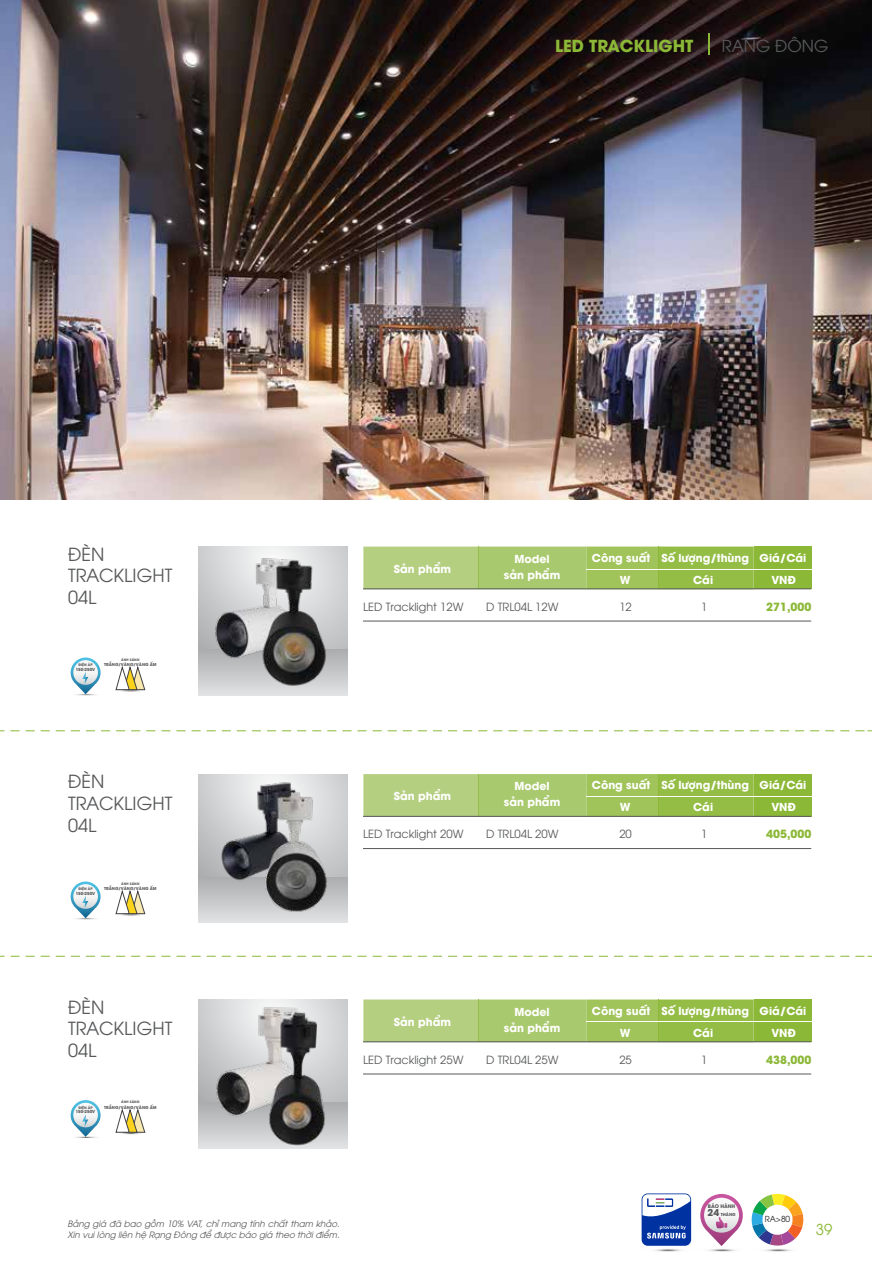
<style>
.page{position:relative;width:872px;height:1276px;background:#fff}
.page>*{position:absolute;margin:0;border:0;box-sizing:border-box;transform-origin:0 0}
.t1{font:18px/21.6px "UTM Avo";color:#58595b}
.t2{font:700 16.5px "UTM Avo";color:#8bb836}
.t3{font:16.5px "UTM Avo";color:#58595b}
.t4{font:15px "UTM Avo";color:#8bb836}
.t5{font:11.25px "UTM Avo";color:#58595b}
.t6{font:700 11.25px "UTM Avo";color:#8bb836}
.t7{font:700 10.95px/21.8px "UTM Avo";color:#fff}
.t8{font:700 9.45px "UTM Avo";color:#58595b}
.t9{font:italic 8.7px/10.5px "UTM Avo";color:#58595b}
.t10{font:8.25px "UTM Avo";color:#231f20}
.t11{font:700 4.95px "UTM Avo";color:#58595b}
.t12{font:700 4.2px "UTM Avo";color:#58595b}
.t13{font:700 4.05px "UTM Avo";color:#595a5c}
.t14{font:700 4.05px "UTM Avo";color:#58595b}
.t15{font:700 3.45px "UTM Avo";color:#58595b}
.t16{font:700 3.3px "UTM Avo";color:#595a5c}
</style>
<div class="page">
<img style="left:0;top:0;width:872px;height:499px">
<svg style="left:10px;top:730px;width:862px;height:1px"></svg>
<svg style="left:10px;top:956px;width:862px;height:1px"></svg>
<svg style="left:199px;top:546px;width:149px;height:103px;background:#d0d1d2"></svg>
<div style="left:199px;top:649px;width:149px;height:46px;background:linear-gradient(to bottom,#aaabad,#dfe1e2)"></div>
<hr style="left:363px;top:621px;width:448px;height:1px;background:#58595b">
<svg style="left:363px;top:546px;width:390px;height:42px;background:#a7c768"></svg>
<hr style="left:658px;top:546px;width:1px;height:43px;background:#8db938">
<div style="left:754px;top:546px;width:57px;height:43px;background:#8bb836"></div>
<hr style="left:586px;top:569px;width:226px;height:1px;background:#fff">
<hr style="left:363px;top:588px;width:448px;height:1px;background:#58595b">
<img style="left:209px;top:555px;width:120px;height:134px">
<svg style="left:70px;top:657px;width:31px;height:38px"></svg>
<svg style="left:115px;top:667px;width:31px;height:25px"></svg>
<svg style="left:199px;top:774px;width:149px;height:103px;background:#cbcccd"></svg>
<div style="left:199px;top:877px;width:149px;height:46px;background:linear-gradient(to bottom,#abacae,#e0e1e2)"></div>
<hr style="left:363px;top:848px;width:448px;height:1px;background:#58595b">
<svg style="left:363px;top:774px;width:390px;height:42px;background:#a5c666"></svg>
<hr style="left:658px;top:774px;width:1px;height:42px;background:#8db938">
<div style="left:754px;top:774px;width:57px;height:42px;background:#8bb836"></div>
<hr style="left:586px;top:796px;width:226px;height:1px;background:#fff">
<hr style="left:363px;top:816px;width:448px;height:1px;background:#58595b">
<img style="left:220px;top:778px;width:108px;height:136px">
<svg style="left:70px;top:881px;width:31px;height:38px"></svg>
<svg style="left:115px;top:891px;width:31px;height:25px"></svg>
<svg style="left:199px;top:999px;width:149px;height:103px;background:#cacbcd"></svg>
<div style="left:199px;top:1102px;width:149px;height:46px;background:linear-gradient(to bottom,#aaabad,#dfe1e2)"></div>
<hr style="left:363px;top:1073px;width:448px;height:1px;background:#58595b">
<svg style="left:363px;top:999px;width:390px;height:42px;background:#a7c768"></svg>
<hr style="left:658px;top:999px;width:1px;height:43px;background:#8db938">
<div style="left:754px;top:999px;width:57px;height:43px;background:#8bb836"></div>
<hr style="left:586px;top:1021px;width:226px;height:1px;background:#fff">
<hr style="left:363px;top:1041px;width:448px;height:1px;background:#58595b">
<img style="left:213px;top:1002px;width:118px;height:146px">
<svg style="left:70px;top:1100px;width:31px;height:38px"></svg>
<svg style="left:115px;top:1109px;width:31px;height:25px"></svg>
<hr style="left:708px;top:34px;width:2px;height:21px;background:#8bb836">
<svg style="left:641px;top:1193px;width:163px;height:59px"></svg>
<h2 class="t2" style="left:555px;top:32px;width:140px">LED TRACKLIGHT</h2>
<h2 class="t3" style="left:721px;top:33px;width:108px">RẠNG ĐÔNG</h2>
<h1 class="t1" style="left:68px;top:542px;width:106px">ĐÈN<br>TRACKLIGHT<br>04L</h1>
<p class="t15" style="left:78px;top:662px;width:16px">ĐIỆN ÁP</p>
<p class="t12" style="left:76px;top:665px;width:21px">150-250V</p>
<p class="t16" style="left:121px;top:656px;width:20px">ÁNH SÁNG</p>
<p class="t13" style="left:104px;top:661px;width:54px">TRẮNG/VÀNG/VÀNG ẤM</p>
<h1 class="t1" style="left:68px;top:769px;width:106px">ĐÈN<br>TRACKLIGHT<br>04L</h1>
<p class="t15" style="left:78px;top:886px;width:16px">ĐIỆN ÁP</p>
<p class="t12" style="left:76px;top:889px;width:21px">150-250V</p>
<p class="t16" style="left:121px;top:880px;width:20px">ÁNH SÁNG</p>
<p class="t13" style="left:104px;top:885px;width:54px">TRẮNG/VÀNG/VÀNG ẤM</p>
<p class="t7" style="left:394px;top:556px;width:59px">Sản phẩm</p>
<p class="t7" style="left:619px;top:546px;width:188px;text-indent:-28px">Công suất Số lượng/thùng Giá/Cái<br>W</p>
<p class="t7" style="left:504px;top:549px;width:58px;line-height:16px;text-align:center">Model sản phẩm</p>
<p class="t7" style="left:693px;top:567px;width:21px">Cái</p>
<p class="t7" style="left:771px;top:567px;width:26px">VNĐ</p>
<p class="t5" style="left:363px;top:598px;width:102px">LED Tracklight 12W</p>
<p class="t5" style="left:486px;top:598px;width:74px">D TRL04L 12W</p>
<p class="t5" style="left:619px;top:598px;width:14px">12</p>
<p class="t5" style="left:701px;top:598px;width:8px">1</p>
<p class="t6" style="left:766px;top:597px;width:47px">271,000</p>
<p class="t7" style="left:394px;top:784px;width:59px">Sản phẩm</p>
<p class="t7" style="left:619px;top:773px;width:188px;text-indent:-28px">Công suất Số lượng/thùng Giá/Cái<br>W</p>
<p class="t7" style="left:504px;top:777px;width:58px;line-height:16px;text-align:center">Model sản phẩm</p>
<p class="t7" style="left:693px;top:795px;width:21px">Cái</p>
<p class="t7" style="left:771px;top:795px;width:26px">VNĐ</p>
<p class="t5" style="left:363px;top:825px;width:102px">LED Tracklight 20W</p>
<p class="t5" style="left:486px;top:825px;width:74px">D TRL04L 20W</p>
<p class="t5" style="left:619px;top:825px;width:14px">20</p>
<p class="t5" style="left:701px;top:825px;width:8px">1</p>
<p class="t6" style="left:766px;top:824px;width:47px">405,000</p>
<h1 class="t1" style="left:68px;top:994px;width:106px">ĐÈN<br>TRACKLIGHT<br>04L</h1>
<p class="t15" style="left:78px;top:1105px;width:16px">ĐIỆN ÁP</p>
<p class="t12" style="left:76px;top:1108px;width:21px">150-250V</p>
<p class="t16" style="left:121px;top:1099px;width:20px">ÁNH SÁNG</p>
<p class="t13" style="left:104px;top:1103px;width:54px">TRẮNG/VÀNG/VÀNG ẤM</p>
<p class="t7" style="left:394px;top:1009px;width:59px">Sản phẩm</p>
<p class="t7" style="left:619px;top:999px;width:188px;text-indent:-28px">Công suất Số lượng/thùng Giá/Cái<br>W</p>
<p class="t7" style="left:504px;top:1002px;width:58px;line-height:16px;text-align:center">Model sản phẩm</p>
<p class="t7" style="left:693px;top:1020px;width:21px">Cái</p>
<p class="t7" style="left:771px;top:1020px;width:26px">VNĐ</p>
<p class="t5" style="left:363px;top:1051px;width:102px">LED Tracklight 25W</p>
<p class="t5" style="left:486px;top:1051px;width:74px">D TRL04L 25W</p>
<p class="t5" style="left:619px;top:1051px;width:14px">25</p>
<p class="t5" style="left:701px;top:1051px;width:8px">1</p>
<p class="t6" style="left:766px;top:1050px;width:47px">438,000</p>
<p class="t9" style="left:68px;top:1217px;width:273px">Bảng giá đã bao gồm 10% VAT, chỉ mang tính chất tham khảo.<br>Xin vui lòng liên hệ Rạng Đông để được báo giá theo thời điểm.</p>
<p class="t11" style="left:708px;top:1202px;width:29px">BẢO HÀNH</p>
<p class="t8" style="left:707px;top:1205px;width:13px">24</p>
<p class="t14" style="left:721px;top:1211px;width:16px">THÁNG</p>
<p class="t10" style="left:765px;top:1213px;width:27px">RA&gt;80</p>
<h3 class="t4" style="left:815px;top:1218px;width:18px">39</h3>
</div>
